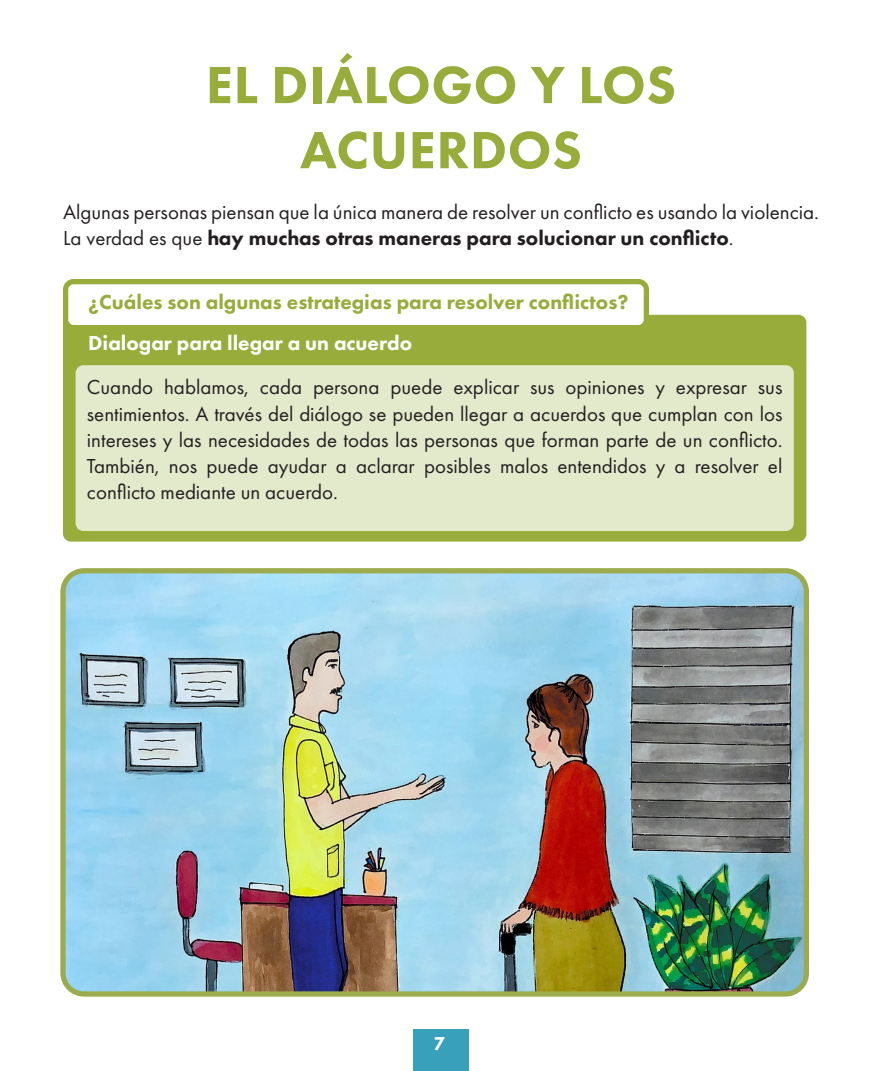
<style>
.page{position:relative;width:882px;height:1071px;background:#fff}
.page>*{position:absolute;margin:0;border:0;box-sizing:border-box;transform-origin:0 0}
.t1{font:800 54.25px/65.1px "Futura PT";letter-spacing:.01em;color:#98ac3b;text-align:center}
.Body{font:21px/26.2px "Futura PT";color:#231f20}
.Subtitle{font:800 21px "Futura PT";color:#98ac3b}
.Subtitle-2{font:800 21px "Futura PT";color:#fff}
.t2{font:800 19.25px "Futura PT";color:#fff}
.s1{font-weight:800}
</style>
<div class="page">
<div style="left:413px;top:1029px;width:56px;height:42px;background:#39a0bb"></div>
<div style="left:63px;top:315px;width:743px;height:227px;background:#98ac3b;border-radius:8px"></div>
<div style="left:66px;top:282px;width:580px;height:46px;background:#fff;border-radius:8px"></div>
<div style="left:63px;top:279px;width:586px;height:51px;border:5px solid #98ac3b;border-radius:8px"></div>
<div style="left:76px;top:365px;width:718px;height:166px;background:#e3e9cb;border-radius:8px"></div>
<img style="left:66px;top:574px;width:737px;height:417px">
<div style="left:60px;top:568px;width:749px;height:429px;border:5px solid #9bab4d;border-radius:21px"></div>
<p class="t1" style="left:206px;top:52px;width:472px">EL DIÁLOGO Y LOS<br>ACUERDOS</p>
<p class="Body" style="left:63px;top:199px;width:758px">Algunas personas piensan que la única manera de resolver un conflicto es usando la violencia.<br>La verdad es que <span class="s1">hay muchas otras maneras para solucionar un conflicto</span>.</p>
<p class="Subtitle" style="left:88px;top:289px;width:542px">¿Cuáles son algunas estrategias para resolver conflictos?</p>
<p class="Subtitle-2" style="left:88px;top:330px;width:326px">Dialogar para llegar a un acuerdo</p>
<p class="Body" style="left:87px;top:374px;width:697px;text-align:justify">Cuando hablamos, cada persona puede explicar sus opiniones y expresar sus sentimientos. A través del diálogo se pueden llegar a acuerdos que cumplan con los intereses y las necesidades de todas las personas que forman parte de un conflicto.<br>También, nos puede ayudar a aclarar posibles malos entendidos y a resolver el conflicto mediante un acuerdo.</p>
<p class="t2" style="left:434px;top:1032px;width:13px">7</p>
</div>
